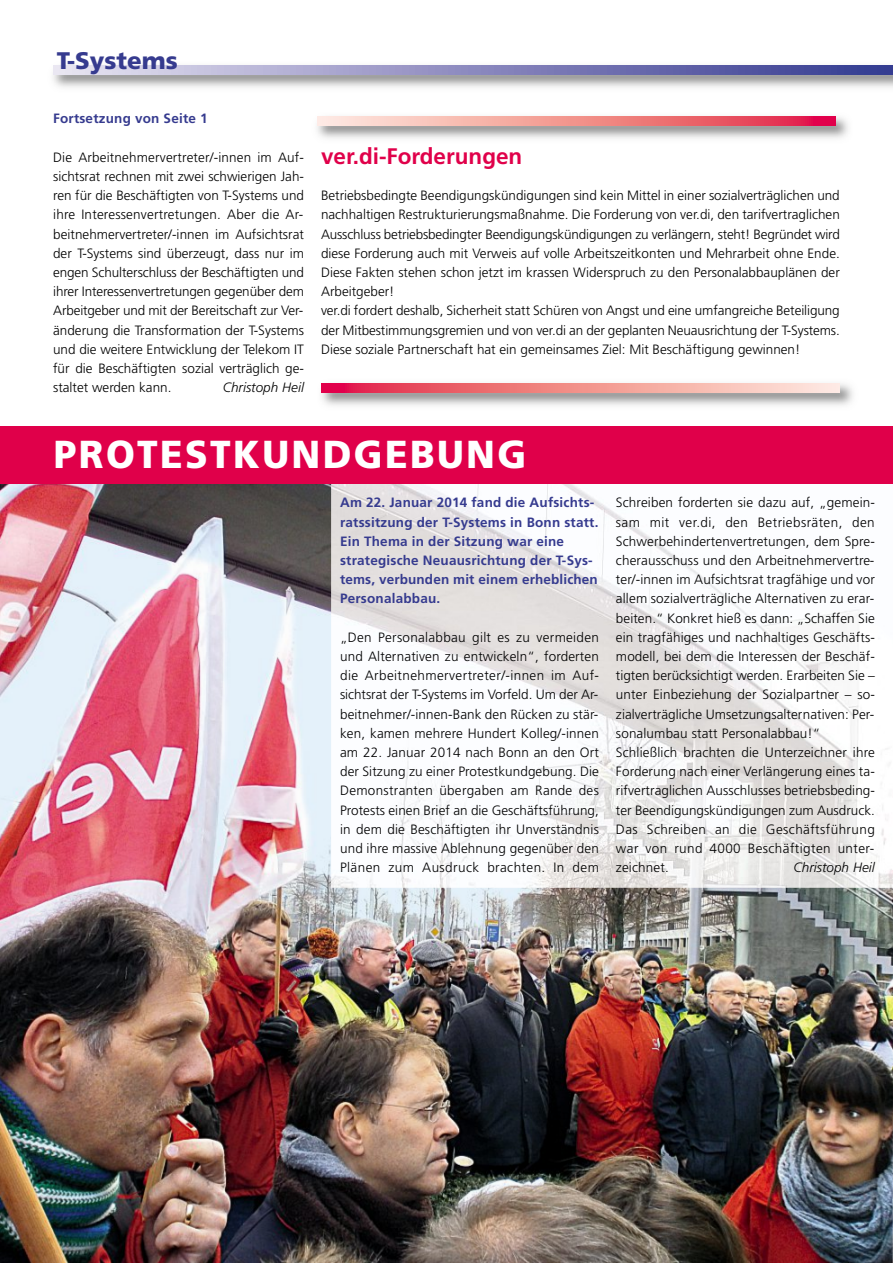
<style>
.page{position:relative;width:893px;height:1263px;background:#fff}
.page>*{position:absolute;margin:0;border:0;box-sizing:border-box;transform-origin:0 0}
.t1{font:900 39px "Frutiger";letter-spacing:.065em;color:#fff;scale:.95 1}
.t2{font:900 24px "Frutiger";color:#363b8f}
.t3{font:700 22.5px "Frutiger";color:#e0004a}
.t4{font:300 13.5px/19.2px "Frutiger";color:#000;text-align:justify}
.t5{font:700 13.5px/19.2px "Frutiger";letter-spacing:.015em;color:#363b8f}
.t6{font:italic 300 13.5px "Frutiger";color:#000}
</style>
<div class="page">
<img style="left:321px;top:384px;width:532px;height:22px">
<svg style="left:321px;top:383px;width:519px;height:9px"></svg>
<img style="left:317px;top:116px;width:531px;height:23px">
<svg style="left:317px;top:117px;width:519px;height:9px"></svg>
<img style="left:53px;top:65px;width:840px;height:23px">
<svg style="left:53px;top:66px;width:840px;height:8px"></svg>
<img style="left:0;top:483px;width:893px;height:780px">
<img style="left:331px;top:483px;width:562px;height:405px">
<div style="left:0;top:426px;width:893px;height:57px;background:#e0004a"></div>
<h2 class="t2" style="left:57px;top:52px;width:122px">T-Systems</h2>
<p class="t5" style="left:53px;top:110px;width:156px">Fortsetzung von Seite 1</p>
<p class="t4" style="left:53px;top:148px;width:252px">Die Arbeitnehmervertreter/-innen im Auf&shy;sichtsrat rechnen mit zwei schwierigen Jah&shy;ren für die Beschäftigten von T-Systems und ihre Interessenvertretungen. Aber die Ar&shy;beitnehmervertreter/-innen im Aufsichtsrat der T-Systems sind überzeugt, dass nur im engen Schulterschluss der Beschäftigten und ihrer Interessenvertretungen gegenüber dem Arbeitgeber und mit der Bereitschaft zur Ver&shy;änderung die Transformation der T-Systems und die weitere Entwicklung der Telekom IT für die Beschäftigten sozial verträglich ge&shy;staltet werden kann.</p>
<p class="t6" style="left:223px;top:383px;width:83px">Christoph Heil</p>
<h3 class="t3" style="left:321px;top:148px;width:203px">ver.di-Forderungen</h3>
<p class="t4" style="left:321px;top:187px;width:520px;text-align:left">Betriebsbedingte Beendigungskündigungen sind kein Mittel in einer sozialverträglichen und nachhaltigen Restrukturierungsmaßnahme. Die Forderung von ver.di, den tarifvertraglichen Ausschluss betriebsbedingter Beendigungskündigungen zu verlängern, steht! Begründet wird diese Forderung auch mit Verweis auf volle Arbeitszeitkonten und Mehrarbeit ohne Ende.<br>Diese Fakten stehen schon jetzt im krassen Widerspruch zu den Personalabbauplänen der Arbeitgeber!<br>ver.di fordert deshalb, Sicherheit statt Schüren von Angst und eine umfangreiche Beteiligung der Mitbestimmungsgremien und von ver.di an der geplanten Neuausrichtung der T-Systems.<br>Diese soziale Partnerschaft hat ein gemeinsames Ziel: Mit Beschäftigung gewinnen!</p>
<h1 class="t1" style="left:54px;top:440px;width:499px">PROTESTKUNDGEBUNG</h1>
<p class="t5" style="left:340px;top:494px;width:260px">Am 22. Januar 2014 fand die Aufsichts&shy;ratssitzung der T-Systems in Bonn statt.<br>Ein Thema in der Sitzung war eine strategische Neuausrichtung der T-Sys&shy;tems, verbunden mit einem erheblichen Personalabbau.</p>
<p class="t4" style="left:340px;top:628px;width:260px">„Den Personalabbau gilt es zu vermeiden und Alternativen zu entwickeln“, forderten die Arbeitnehmervertreter/-innen im Auf&shy;sichtsrat der T-Systems im Vorfeld. Um der Ar&shy;beitnehmer/-innen-Bank den Rücken zu stär&shy;ken, kamen mehrere Hundert Kolleg/-innen am 22. Januar 2014 nach Bonn an den Ort der Sitzung zu einer Protestkundgebung. Die Demonstranten übergaben am Rande des Protests einen Brief an die Geschäftsführung, in dem die Beschäftigten ihr Unverständnis und ihre massive Ablehnung gegenüber den Plänen zum Ausdruck brachten. In dem</p>
<p class="t4" style="left:616px;top:494px;width:260px;text-align:left">Schreiben forderten sie dazu auf, „gemein&shy;sam mit ver.di, den Betriebsräten, den Schwerbehindertenvertretungen, dem Spre&shy;cherausschuss und den Arbeitnehmervertre&shy;ter/-innen im Aufsichtsrat tragfähige und vor allem sozialverträgliche Alternativen zu erar&shy;beiten.“ Konkret hieß es dann: „Schaffen Sie ein tragfähiges und nachhaltiges Geschäfts&shy;modell, bei dem die Interessen der Beschäf&shy;tigten berücksichtigt werden. Erarbeiten Sie – unter Einbeziehung der Sozialpartner – so&shy;zialverträgliche Umsetzungsalternativen: Per&shy;sonalumbau statt Personalabbau!“ Schließlich brachten die Unterzeichner ihre Forderung nach einer Verlängerung eines ta&shy;rifvertraglichen Ausschlusses betriebsbeding&shy;ter Beendigungskündigungen zum Ausdruck.<br>Das Schreiben an die Geschäftsführung war von rund 4000 Beschäftigten unter&shy;zeichnet.</p>
<p class="t6" style="left:794px;top:863px;width:83px">Christoph Heil</p>
</div>
